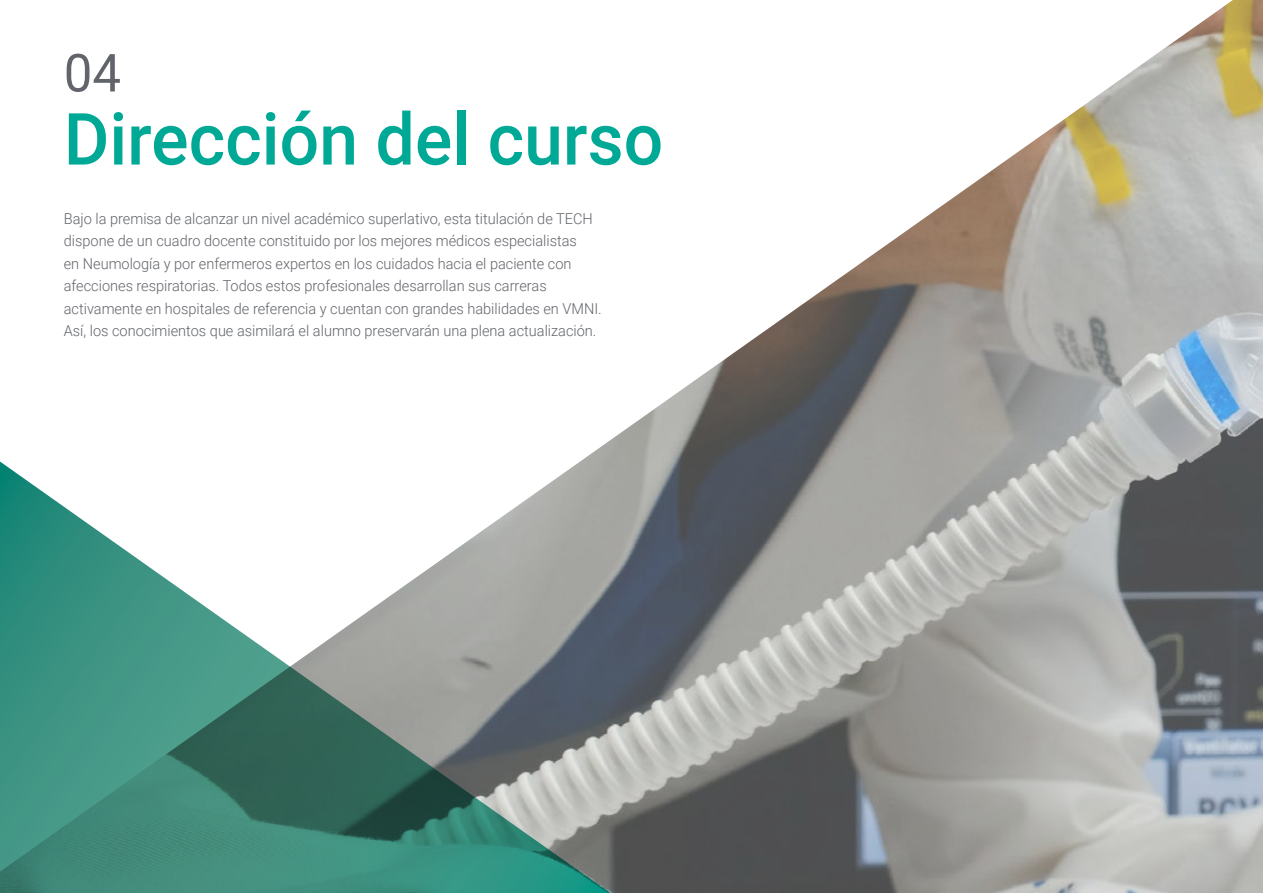
<style>
.page{position:relative;width:1263px;height:893px;background:#fff}
.page>*{position:absolute;margin:0;border:0;box-sizing:border-box;transform-origin:0 0}
.t1{font:500 72px "Roboto";color:#00a996}
.t2{font:52.5px "Roboto";color:#61646a}
.t3{font:300 15px/22.5px "Roboto";color:#61646a}
</style>
<div class="page">
<img style="left:602px;top:0;width:661px;height:893px">
<svg style="left:0;top:446px;width:640px;height:447px"></svg>
<h2 class="t2" style="left:64px;top:36px;width:59px">04</h2>
<h1 class="t1" style="left:64px;top:89px;width:601px">Dirección del curso</h1>
<p class="t3" style="left:64px;top:207px;width:539px">Bajo la premisa de alcanzar un nivel académico superlativo, esta titulación de TECH dispone de un cuadro docente constituido por los mejores médicos especialistas<br>en Neumología y por enfermeros expertos en los cuidados hacia el paciente con afecciones respiratorias. Todos estos profesionales desarrollan sus carreras activamente en hospitales de referencia y cuentan con grandes habilidades en VMNI.<br>Así, los conocimientos que asimilará el alumno preservarán una plena actualización.</p>
</div>
